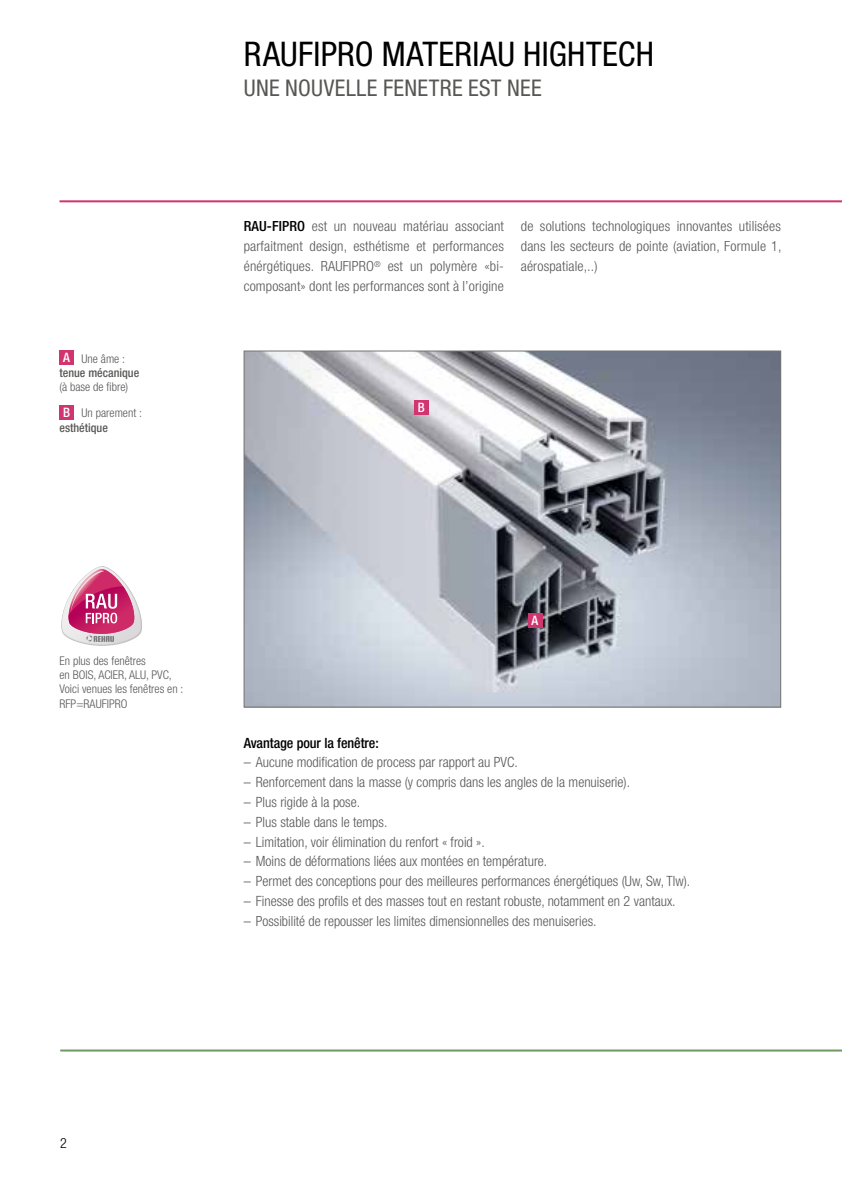
<style>
.page{position:relative;width:842px;height:1191px;background:#fff}
.page>*{position:absolute;margin:0;border:0;box-sizing:border-box;transform-origin:0 0}
.t1{font:condensed 34px "Helvetica Neue";letter-spacing:.005em;color:#000}
.t2{font:condensed 23px "Helvetica Neue";letter-spacing:.01em;color:#575756}
.t3{font:300 condensed 14.2px "Helvetica Neue";color:#575756}
.t4{font:500 condensed 14.2px "Helvetica Neue";letter-spacing:-.005em;color:#000}
.t5{font:300 condensed 14px/20px "Helvetica Neue";letter-spacing:.01em;color:#575756;text-align:justify}
.t6{font:300 condensed 14px "Helvetica Neue";color:#000}
.t7{font:500 condensed 13px "Helvetica Neue";color:#fff}
.t8{font:300 condensed 12px/14.4px "Helvetica Neue";color:#575756}
.t9{font:500 condensed 12px/14.4px "Helvetica Neue";color:#575756}
.s1{font-size:13px;color:#fff}
.s2{font-weight:300}
.s3{font-weight:500;font-size:13px;color:#fff}
.s4{font-weight:500;color:#000}
.s5{font-size:14.2px}
</style>
<div class="page">
<hr style="left:60px;top:200px;width:782px;height:2px;background:#d1356f">
<hr style="left:60px;top:1049px;width:782px;height:2px;background:#709862">
<img style="left:246px;top:353px;width:533px;height:352px">
<div style="left:414px;top:400px;width:14px;height:14px;background:#d1356f"></div>
<div style="left:528px;top:613px;width:14px;height:14px;background:#d1356f"></div>
<div style="left:60px;top:350px;width:14px;height:14px;background:#d1356f"></div>
<div style="left:60px;top:405px;width:14px;height:14px;background:#d1356f"></div>
<svg style="left:61px;top:566px;width:81px;height:80px"></svg>
<p class="t9" style="left:60px;top:351px;width:81px;text-indent:4px"><span class="s1">A</span> <span class="s2">Une âme : </span>tenue mécanique</p>
<p class="t8" style="left:60px;top:374px;width:84px;line-height:26px">(à base de fibre)<br><span class="s3">B</span> Un parement :</p>
<p class="t9" style="left:60px;top:420px;width:50px">esthétique</p>
<h1 class="t1" style="left:244px;top:35px;width:412px">RAUFIPRO MATERIAU HIGHTECH</h1>
<h2 class="t2" style="left:244px;top:75px;width:299px">UNE NOUVELLE FENETRE EST NEE</h2>
<p class="t5" style="left:244px;top:216px;width:262px"><span class="s4">RAU-FIPRO</span> est un nouveau matériau associant parfaitment design, esthétisme et performances énérgétiques. RAUFIPRO<sup>®</sup> est un polymère «bi&shy;composant» dont les performances sont à l’origine</p>
<p class="t5" style="left:521px;top:216px;width:262px">de solutions technologiques innovantes utilisées dans les secteurs de pointe (aviation, Formule 1, aérospatiale,..)</p>
<p class="t7" style="left:418px;top:399px;width:8px">B</p>
<p class="t8" style="left:60px;top:653px;width:125px">En plus des fenêtres<br>en BOIS, ACIER, ALU, PVC,<br>Voici venues les fenêtres en :<br>RFP=RAUFIPRO</p>
<p class="t7" style="left:532px;top:613px;width:8px">A</p>
<p class="t4" style="left:244px;top:734px;width:136px">Avantage pour la fenêtre:</p>
<p class="t3" style="left:244px;top:754px;width:276px">– Aucune modification de process par rapport au PVC.</p>
<p class="t3" style="left:244px;top:774px;width:388px">– Renforcement dans la masse (y compris dans les angles de la menuiserie).</p>
<p class="t3" style="left:244px;top:793px;width:118px">– Plus rigide à la pose.</p>
<p class="t3" style="left:244px;top:813px;width:145px">– Plus stable dans le temps.</p>
<p class="t3" style="left:244px;top:833px;width:243px">– Limitation, voir élimination du renfort « froid ».</p>
<p class="t3" style="left:244px;top:853px;width:305px">– Moins de déformations liées aux montées en température.</p>
<p class="t3" style="left:244px;top:873px;width:448px">– Permet des conceptions pour des meilleures performances énergétiques (Uw, Sw, Tlw).</p>
<p class="t3" style="left:244px;top:892px;width:433px">– Finesse des profils et des masses tout en restant robuste, notamment en 2 vantaux.</p>
<p class="t5" style="left:244px;top:910px;width:354px"><span class="s5">–</span> Possibilité de repousser les limites dimensionnelles des menuiseries.</p>
<p class="t6" style="left:60px;top:1134px;width:8px">2</p>
</div>
